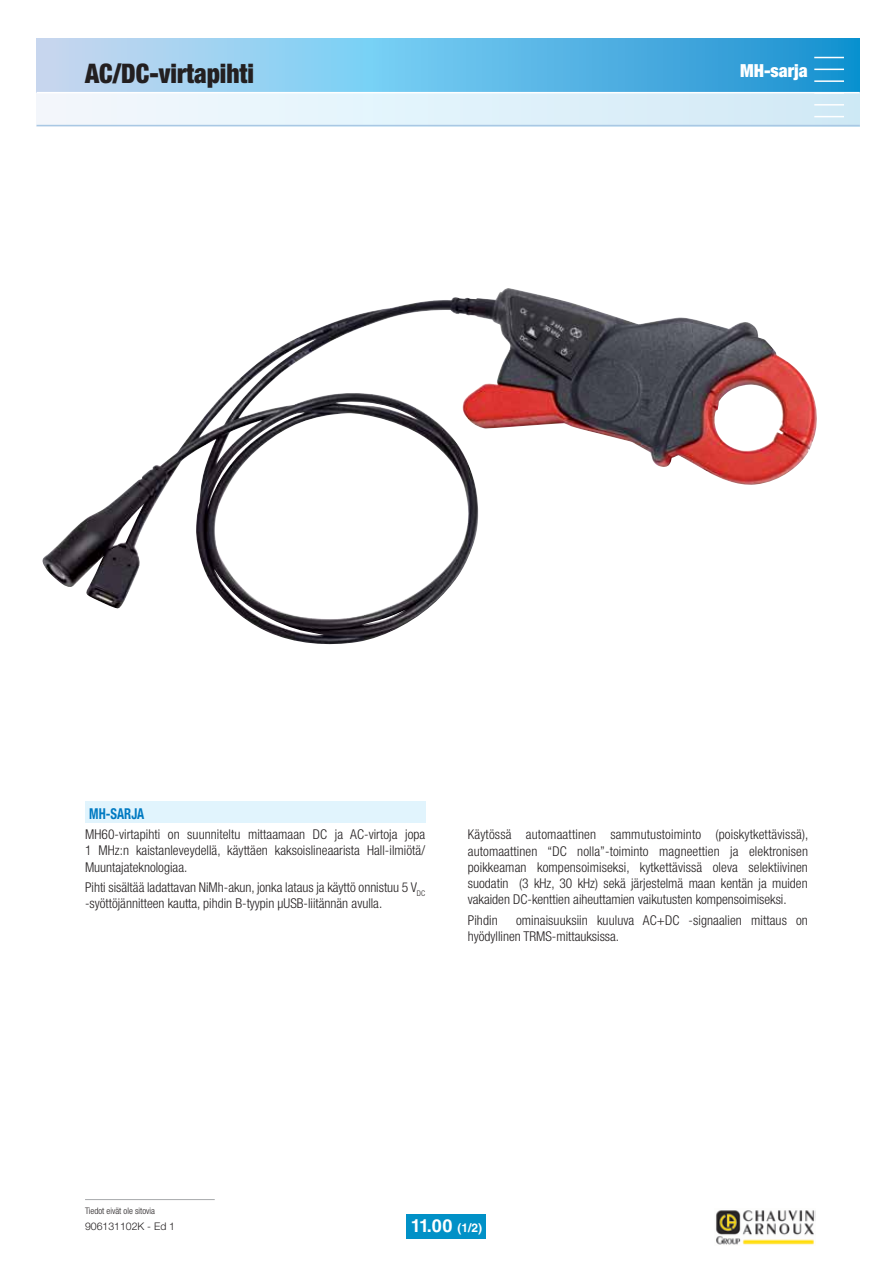
<style>
.page{position:relative;width:893px;height:1263px;background:#fff}
.page>*{position:absolute;margin:0;border:0;box-sizing:border-box;transform-origin:0 0}
.t1{font:900 condensed 27px "Helvetica Neue LT Std";color:#231f20;scale:.94 1}
.t2{font:900 condensed 18px "Helvetica Neue LT Std";color:#fff}
.t3{font:700 18px "Helvetica LT Std";color:#fff}
.t4{font:700 condensed 15px "Helvetica Neue LT Std";color:#007ac2;scale:.85 1}
.t5{font:300 condensed 13.5px/16.2px "Helvetica Neue LT Pro";color:#231f20;text-align:justify}
.t6{font:300 10.5px "Helvetica Neue LT Std";color:#231f20}
.t7{font:300 condensed 9px "Helvetica Neue LT Pro";color:#231f20}
.s1{font-size:12px}
</style>
<div class="page">
<img style="left:716px;top:1210px;width:100px;height:35px">
<div style="left:36px;top:38px;width:824px;height:88px;background:linear-gradient(to right,#c6e3f9,#1798d7)"></div>
<div style="left:36px;top:93px;width:824px;height:33px;background:linear-gradient(to right,#f3f9fd,#d0eaf7)"></div>
<hr style="left:37px;top:92px;width:823px;height:1px;background:#fff">
<hr style="left:37px;top:125px;width:823px;height:1px;background:#a9c8e4">
<hr style="left:814px;top:69px;width:30px;height:1px;background:#fff">
<hr style="left:814px;top:92px;width:30px;height:2px;background:#fff">
<hr style="left:814px;top:104px;width:30px;height:2px;background:#fff">
<hr style="left:814px;top:57px;width:30px;height:1px;background:#fff">
<hr style="left:814px;top:80px;width:30px;height:2px;background:#fff">
<hr style="left:814px;top:116px;width:30px;height:1px;background:#fff">
<hr style="left:85px;top:1199px;width:130px;height:1px;background:#a7a9ac">
<div style="left:406px;top:1215px;width:80px;height:24px;background:#0191c7"></div>
<div style="left:85px;top:801px;width:340px;height:22px;background:#e1f4fd"></div>
<img style="left:42px;top:288px;width:775px;height:357px">
<h1 class="t1" style="left:85px;top:57px;width:181px">AC/DC-virtapihti</h1>
<h2 class="t2" style="left:741px;top:59px;width:68px">Serie MN</h2>
<h2 class="t2" style="left:740px;top:59px;width:69px">MH-sarja</h2>
<p class="t4" style="left:89px;top:804px;width:66px">MH-SARJA</p>
<p class="t5" style="left:85px;top:826px;width:342px">MH60-virtapihti on suunniteltu mittaamaan DC ja AC-virtoja jopa 1 MHz:n kaistanleveydellä, käyttäen kaksoislineaarista Hall-ilmiötä/ Muuntajateknologiaa.</p>
<p class="t5" style="left:85px;top:879px;width:342px">Pihti sisältää ladattavan NiMh-akun, jonka lataus ja käyttö onnistuu 5 V<sub>DC </sub>-syöttöjännitteen kautta, pihdin B-tyypin μUSB-liitännän avulla.</p>
<p class="t5" style="left:468px;top:826px;width:342px">Käytössä automaattinen sammutustoiminto (poiskytkettävissä), automaattinen “DC nolla”-toiminto magneettien ja elektronisen poikkeaman kompensoimiseksi, kytkettävissä oleva selektiivinen suodatin (3 kHz, 30 kHz) sekä järjestelmä maan kentän ja muiden vakaiden DC-kenttien aiheuttamien vaikutusten kompensoimiseksi.</p>
<p class="t5" style="left:468px;top:911px;width:31px">Pihdin</p>
<p class="t5" style="left:468px;top:911px;width:342px;text-indent:48px">ominaisuuksiin kuuluva AC+DC -signaalien mittaus on hyödyllinen TRMS-mittauksissa.</p>
<p class="t7" style="left:85px;top:1206px;width:71px">Tiedot eivät ole sitovia</p>
<p class="t6" style="left:85px;top:1220px;width:92px">906131102K - Ed 1</p>
<h2 class="t3" style="left:411px;top:1214px;width:73px">11.00 <span class="s1">(1/2)</span></h2>
</div>
